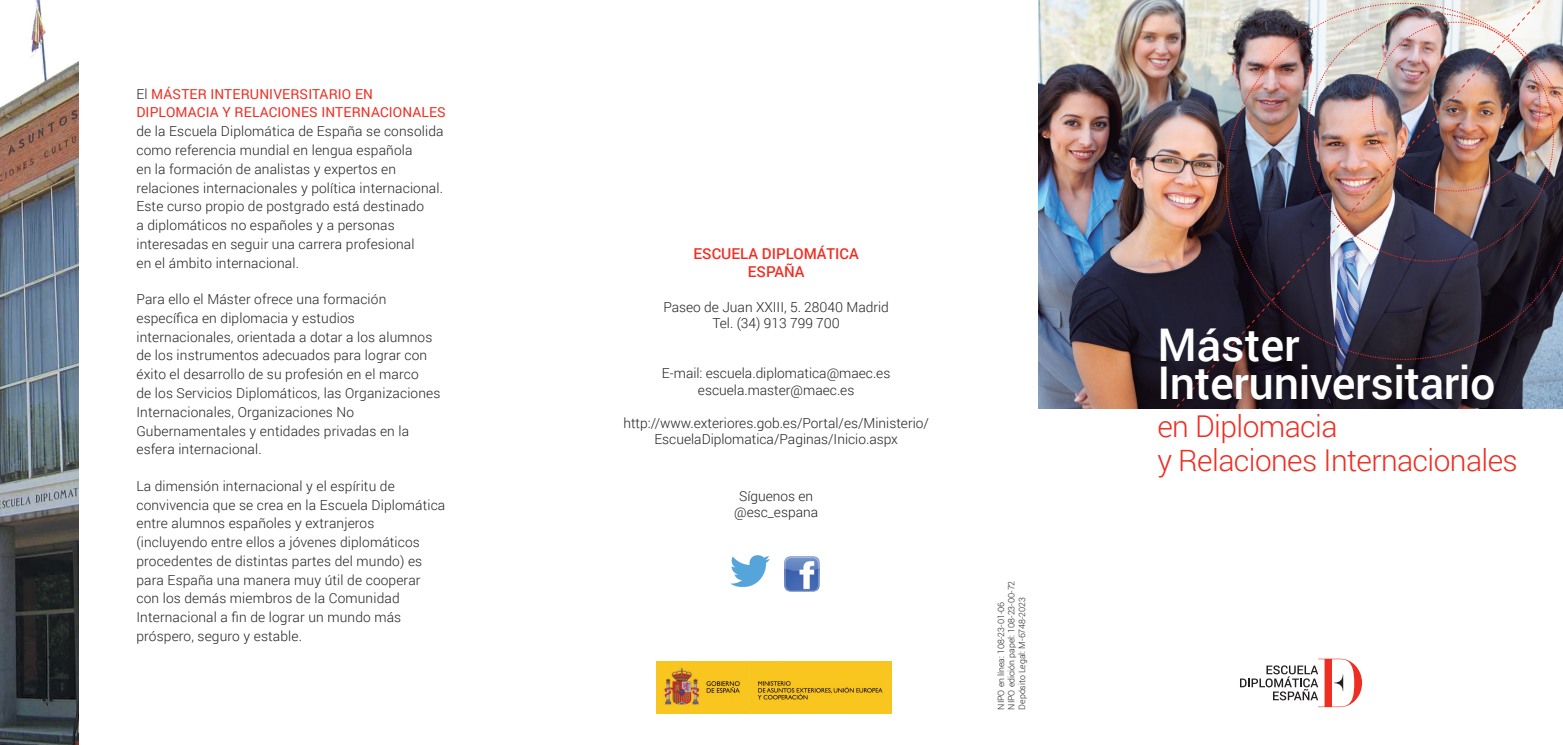
<style>
.page{position:relative;width:1563px;height:745px;background:#fff}
.page>*{position:absolute;margin:0;border:0;box-sizing:border-box;transform-origin:0 0}
.t1{font:500 45px "Roboto";letter-spacing:-.01em;color:#fff}
.t2{font:300 30px/33.8px "Roboto";letter-spacing:-.02em;color:#ee2e22}
.t3{font:500 15px/18px "Roboto";color:#ee2e22;text-align:center}
.t4{font:300 13.75px/18.8px "Roboto";letter-spacing:.01em;color:#231f20}
.t5{font:300 8.75px "Roboto";color:#231f20}
.s1{font-weight:400;color:#ee2e22}
</style>
<div class="page">
<img style="left:657px;top:661px;width:234px;height:52px">
<img style="left:731px;top:555px;width:39px;height:31px">
<img style="left:784px;top:556px;width:36px;height:35px">
<img style="left:0;top:0;width:79px;height:744px">
<img style="left:1038px;top:0;width:525px;height:408px">
<svg style="left:1240px;top:658px;width:122px;height:48px"></svg>
<img style="left:1176px;top:0;width:387px;height:407px">
<p class="t4" style="left:136px;top:84px;width:311px">El <span class="s1">MÁSTER INTERUNIVERSITARIO EN DIPLOMACIA Y RELACIONES INTERNACIONALES </span>de la Escuela Diplomática de España se consolida como referencia mundial en lengua española<br>en la formación de analistas y expertos en relaciones internacionales y política internacional.<br>Este curso propio de postgrado está destinado<br>a diplomáticos no españoles y a personas interesadas en seguir una carrera profesional<br>en el ámbito internacional.</p>
<p class="t4" style="left:136px;top:289px;width:305px">Para ello el Máster ofrece una formación específica en diplomacia y estudios internacionales, orientada a dotar a los alumnos de los instrumentos adecuados para lograr con éxito el desarrollo de su profesión en el marco<br>de los Servicios Diplomáticos, las Organizaciones Internacionales, Organizaciones No Gubernamentales y entidades privadas en la esfera internacional.</p>
<p class="t4" style="left:136px;top:475px;width:310px">La dimensión internacional y el espíritu de convivencia que se crea en la Escuela Diplomática entre alumnos españoles y extranjeros (incluyendo entre ellos a jóvenes diplomáticos procedentes de distintas partes del mundo) es para España una manera muy útil de cooperar con los demás miembros de la Comunidad Internacional a fin de lograr un mundo más próspero, seguro y estable.</p>
<p class="t3" style="left:693px;top:244px;width:167px">ESCUELA DIPLOMÁTICA<br>ESPAÑA</p>
<p class="t4" style="left:663px;top:297px;width:227px">Paseo de Juan XXIII, 5. 28040 Madrid</p>
<p class="t4" style="left:712px;top:313px;width:129px">Tel. (34) 913 799 700</p>
<p class="t4" style="left:662px;top:363px;width:230px">E-mail: escuela.diplomatica@maec.es</p>
<p class="t4" style="left:698px;top:379px;width:158px">escuela.master@maec.es</p>
<p class="t4" style="left:623px;top:412px;width:307px">http://www.exteriores.gob.es/Portal/es/Ministerio/</p>
<p class="t4" style="left:654px;top:429px;width:245px">EscuelaDiplomatica/Paginas/Inicio.aspx</p>
<p class="t4" style="left:739px;top:486px;width:76px">Síguenos en</p>
<p class="t4" style="left:734px;top:502px;width:85px">@esc_espana</p>
<p class="t5" style="left:1005px;top:709px;width:130px;rotate:-90deg">NIPO edición papel: 108-23-00-72</p>
<p class="t5" style="left:1016px;top:709px;width:114px;rotate:-90deg">Depósito Legal: M-6748-2023</p>
<p class="t5" style="left:995px;top:709px;width:109px;rotate:-90deg">NIPO en línea: 108-23-01-06</p>
<p class="t1" style="left:1157px;top:313px;width:144px">Máster</p>
<p class="t1" style="left:1157px;top:351px;width:340px">Interuniversitario</p>
<p class="t2" style="left:1157px;top:408px;width:362px">en Diplomacia<br>y Relaciones Internacionales</p>
</div>
